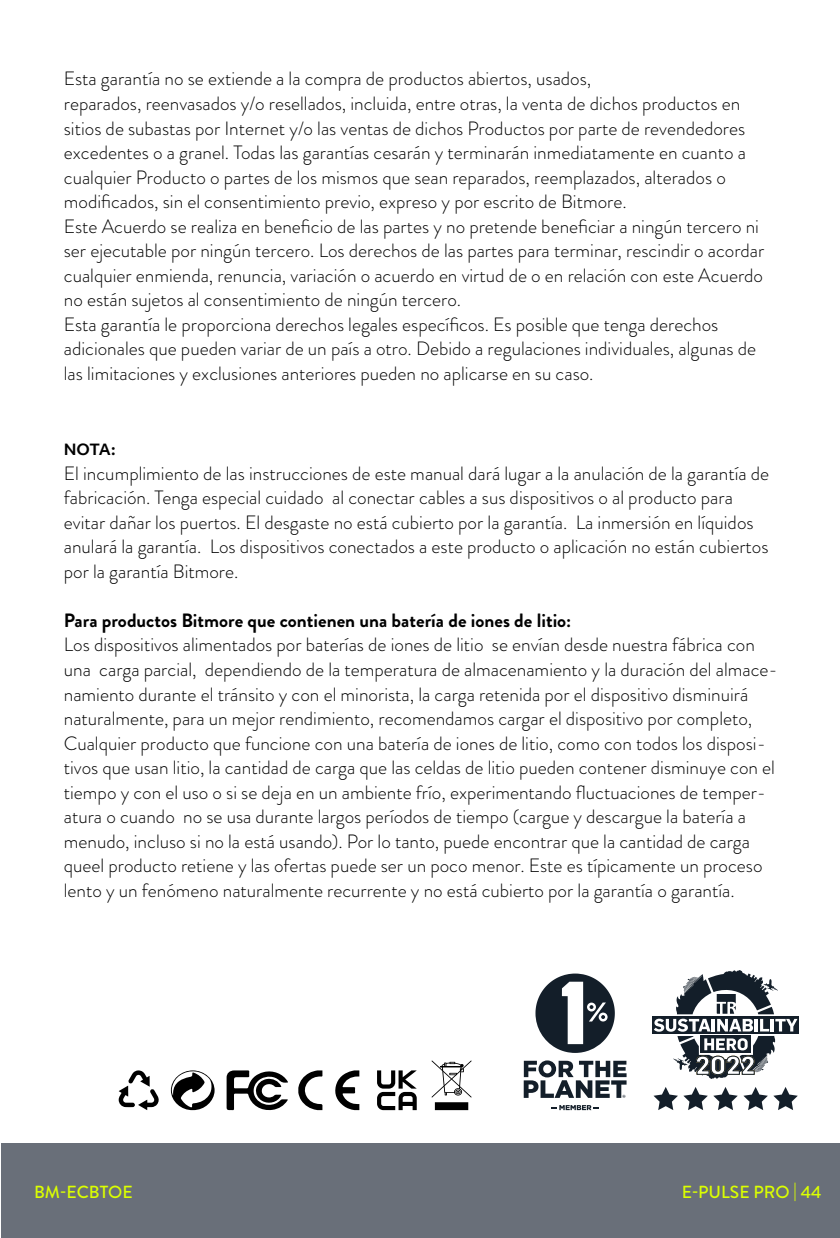
<style>
.page{position:relative;width:840px;height:1238px;background:#fff}
.page>*{position:absolute;margin:0;border:0;box-sizing:border-box;transform-origin:0 0}
.t1{font:300 19.25px/24.5px "Brandon Grotesque";color:#000}
.t2{font:700 19.25px "Brandon Grotesque";color:#000}
.t3{font:500 17.5px "Brandon Grotesque";color:#dbff01}
.t4{font:700 14.88px "Objektiv Mk 1";color:#000}
.s1{font-family:"Brandon Grotesque";font-size:19.25px}
</style>
<div class="page">
<div style="left:1px;top:1143px;width:839px;height:94px;background:#696f79"></div>
<div style="left:652px;top:1016px;width:147px;height:17px;background:#131e29"></div>
<svg style="left:654px;top:1087px;width:144px;height:23px"></svg>
<svg style="left:654px;top:970px;width:143px;height:108px"></svg>
<svg style="left:535px;top:973px;width:80px;height:79px"></svg>
<svg style="left:524px;top:1060px;width:103px;height:37px"></svg>
<svg style="left:551px;top:1105px;width:48px;height:5px"></svg>
<svg style="left:335px;top:1070px;width:24px;height:40px"></svg>
<svg style="left:298px;top:1070px;width:24px;height:40px"></svg>
<svg style="left:227px;top:1070px;width:61px;height:41px"></svg>
<svg style="left:431px;top:1060px;width:41px;height:50px"></svg>
<svg style="left:171px;top:1070px;width:44px;height:40px"></svg>
<svg style="left:119px;top:1070px;width:40px;height:40px"></svg>
<svg style="left:377px;top:1070px;width:40px;height:40px"></svg>
<p class="t1" style="left:64px;top:67px;width:702px">Esta garantía no se extiende a la compra de productos abiertos, usados,<br>reparados, reenvasados y/o resellados, incluida, entre otras, la venta de dichos productos en sitios de subastas por Internet y/o las ventas de dichos Productos por parte de revendedores excedentes o a granel. Todas las garantías cesarán y terminarán inmediatamente en cuanto a cualquier Producto o partes de los mismos que sean reparados, reemplazados, alterados o modificados, sin el consentimiento previo, expreso y por escrito de Bitmore.<br>Este Acuerdo se realiza en beneficio de las partes y no pretende beneficiar a ningún tercero ni ser ejecutable por ningún tercero. Los derechos de las partes para terminar, rescindir o acordar cualquier enmienda, renuncia, variación o acuerdo en virtud de o en relación con este Acuerdo no están sujetos al consentimiento de ningún tercero.<br>Esta garantía le proporciona derechos legales específicos. Es posible que tenga derechos adicionales que pueden variar de un país a otro. Debido a regulaciones individuales, algunas de las limitaciones y exclusiones anteriores pueden no aplicarse en su caso.</p>
<p class="t4" style="left:64px;top:439px;width:54px">NOTA<span class="s1">:</span></p>
<p class="t1" style="left:64px;top:461px;width:707px">El incumplimiento de las instrucciones de este manual dará lugar a la anulación de la garantía de fabricación. Tenga especial cuidado al conectar cables a sus dispositivos o al producto para evitar dañar los puertos. El desgaste no está cubierto por la garantía. La inmersión en líquidos anulará la garantía. Los dispositivos conectados a este producto o aplicación no están cubiertos por la garantía Bitmore.</p>
<p class="t2" style="left:64px;top:607px;width:509px">Para productos Bitmore que contienen una batería de iones de litio:</p>
<p class="t1" style="left:64px;top:632px;width:715px">Los dispositivos alimentados por baterías de iones de litio se envían desde nuestra fábrica con una carga parcial, dependiendo de la temperatura de almacenamiento y la duración del almace&shy;namiento durante el tránsito y con el minorista, la carga retenida por el dispositivo disminuirá naturalmente, para un mejor rendimiento, recomendamos cargar el dispositivo por completo, Cualquier producto que funcione con una batería de iones de litio, como con todos los disposi&shy;tivos que usan litio, la cantidad de carga que las celdas de litio pueden contener disminuye con el tiempo y con el uso o si se deja en un ambiente frío, experimentando fluctuaciones de temper&shy;atura o cuando no se usa durante largos períodos de tiempo (cargue y descargue la batería a menudo, incluso si no la está usando). Por lo tanto, puede encontrar que la cantidad de carga queel producto retiene y las ofertas puede ser un poco menor. Este es típicamente un proceso lento y un fenómeno naturalmente recurrente y no está cubierto por la garantía o garantía.</p>
<p class="t3" style="left:34px;top:1179px;width:100px">BM-ECBTOE</p>
<p class="t3" style="left:682px;top:1179px;width:141px">E-PULSE PRO | 44</p>
</div>
